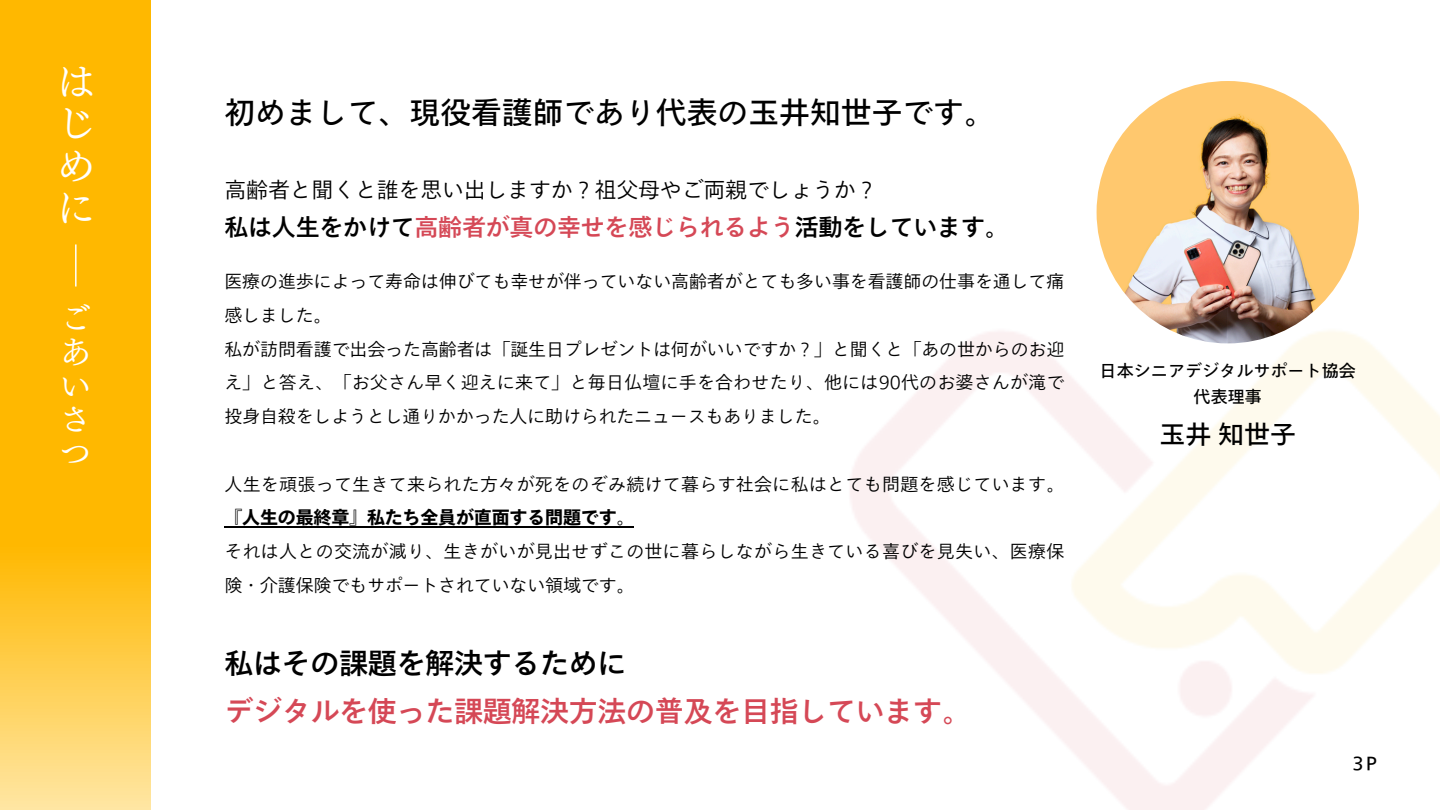
<style>
.page{position:relative;width:1440px;height:810px;background:#fff}
.page>*{position:absolute;margin:0;border:0;box-sizing:border-box;transform-origin:0 0}
.t1{font:40px/42px "Canva UD Mincho Pr 6 N M";color:#fff;text-align:justify}
.t2{font:32px/33.6px "Canva UD Mincho Pr 6 N M";color:#fff;text-align:justify}
.t3{font:30.8px "Tazugane Gothic Std N";color:#000}
.t4{font:500 29px/48px "Tazugane Gothic Std N";letter-spacing:-.01em;color:#d54856}
.t5{font:26px "Tazugane Gothic Std N";color:#000}
.t6{font:500 24px "Tazugane Gothic Std N";letter-spacing:-.01em;color:#000}
.t7{font:300 22px "Tazugane Gothic Std N";letter-spacing:-.01em;color:#000}
.t8{font:300 18px/33.8px "Tazugane Gothic Std N";letter-spacing:-.005em;color:#000}
.t9{font:300 18px/33.8px "Tazugane Gothic Std N";letter-spacing:.015em;color:#000}
.t10{font:18px "Tazugane Gothic Std N";color:#000}
.t11{font:17px "Tazugane Gothic Std N";letter-spacing:.005em;color:#000}
.s1{color:#d54856}
.s2{font-weight:800}
.s3{color:#000}
</style>
<div class="page">
<img style="left:850px;top:164px;width:590px;height:646px">
<svg style="left:0;top:0;width:151px;height:810px;fill:#ffb800"></svg>
<img style="left:1097px;top:81px;width:262px;height:262px;border-radius:50%">
<hr style="left:224px;top:526px;width:410px;height:1px;background:#000">
<hr style="left:75px;top:244px;width:2px;height:43px;background:#fff">
<h2 class="t1" style="left:56px;top:61px;width:41px">はじめに</h2>
<p class="t2" style="left:59px;top:301px;width:33px">ごあいさつ</p>
<p class="t3" style="left:224px;top:97px;width:772px">初めまして、現役看護師であり代表の玉井知世子です。</p>
<p class="t7" style="left:224px;top:178px;width:655px">高齢者と聞くと誰を思い出しますか？祖父母やご両親でしょうか？</p>
<p class="t6" style="left:224px;top:215px;width:786px">私は人生をかけて<span class="s1">高齢者が真の幸せを感じられるよう</span>活動をしています。</p>
<p class="t8" style="left:224px;top:264px;width:842px">医療の進歩によって寿命は伸びても幸せが伴っていない高齢者がとても多い事を看護師の仕事を通して痛感しました。</p>
<p class="t8" style="left:224px;top:332px;width:842px;text-align:justify">私が訪問看護で出会った高齢者は「誕生日プレゼントは何がいいですか？」と聞くと「あの世からのお迎え」と答え、「お父さん早く迎えに来て」と毎日仏壇に手を合わせたり、他には90代のお婆さんが滝で投身自殺をしようとし通りかかった人に助けられたニュースもありました。</p>
<h4 class="t9" style="left:224px;top:467px;width:842px">人生を頑張って生きて来られた方々が死をのぞみ続けて暮らす社会に私はとても問題を感じています。<span class="s2">『人生の最終章』私たち全員が直面する問題です。</span></h4>
<h6 class="t9" style="left:224px;top:534px;width:842px">それは人との交流が減り、生きがいが見出せずこの世に暮らしながら生きている喜びを見失い、医療保険・介護保険でもサポートされていない領域です。</h6>
<h5 class="t4" style="left:224px;top:639px;width:748px"><span class="s3">私はその課題を解決するために<br></span>デジタルを使った課題解決方法の普及を目指しています。</h5>
<p class="t11" style="left:1100px;top:362px;width:258px">日本シニアデジタルサポート協会</p>
<p class="t11" style="left:1194px;top:388px;width:70px">代表理事</p>
<p class="t5" style="left:1159px;top:421px;width:135px">玉井知世子</p>
<h1 class="t10" style="left:1353px;top:754px;width:26px">3P</h1>
</div>
